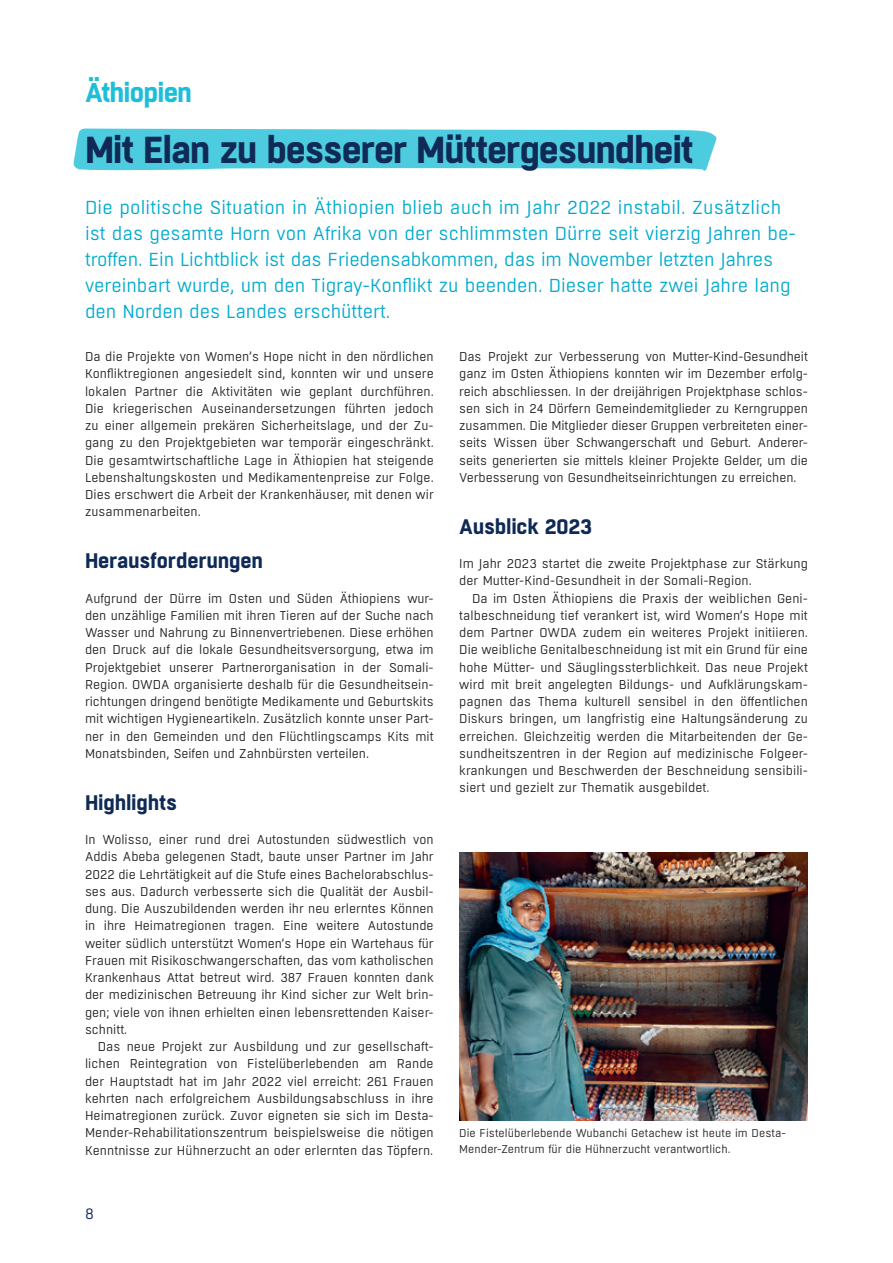
<style>
.page{position:relative;width:893px;height:1263px;background:#fff}
.page>*{position:absolute;margin:0;border:0;box-sizing:border-box;transform-origin:0 0}
.t1{font:700 37.5px "Boxed";letter-spacing:-.035em;color:#102a56}
.t2{font:700 27px "Boxed";letter-spacing:-.03em;color:#1cbed8}
.t3{font:700 21px "Boxed";letter-spacing:-.01em;color:#102a56}
.t4{font:18.75px/25.8px "Boxed";color:#00abcd}
.t5{font:15px "Boxed";color:#102a56}
.t6{font:12.75px/17.2px "Boxed";letter-spacing:.005em;color:#231f20;text-align:justify}
.t7{font:11.25px/15.3px "Boxed";letter-spacing:.005em;color:#231f20}
</style>
<div class="page">
<svg style="left:73px;top:129px;width:644px;height:42px;background:#5bd0e2"></svg>
<img style="left:459px;top:853px;width:349px;height:267px">
<h2 class="t2" style="left:85px;top:75px;width:109px">Äthiopien</h2>
<h1 class="t1" style="left:85px;top:124px;width:610px">Mit Elan zu besserer Müttergesundheit</h1>
<p class="t4" style="left:85px;top:195px;width:710px">Die politische Situation in Äthiopien blieb auch im Jahr 2022 instabil. Zusätzlich ist das gesamte Horn von Afrika von der schlimmsten Dürre seit vierzig Jahren be&shy;troffen. Ein Lichtblick ist das Friedensabkommen, das im November letzten Jahres vereinbart wurde, um den Tigray-Konflikt zu beenden. Dieser hatte zwei Jahre lang den Norden des Landes erschüttert.</p>
<p class="t6" style="left:85px;top:348px;width:350px">Da die Projekte von Women’s Hope nicht in den nördlichen Konfliktregionen angesiedelt sind, konnten wir und unsere lokalen Partner die Aktivitäten wie geplant durchführen.<br>Die kriegerischen Auseinandersetzungen führten jedoch zu einer allgemein prekären Sicherheitslage, und der Zu&shy;gang zu den Projektgebieten war temporär eingeschränkt.<br>Die gesamtwirtschaftliche Lage in Äthiopien hat steigende Lebenshaltungskosten und Medikamentenpreise zur Folge.<br>Dies erschwert die Arbeit der Krankenhäuser, mit denen wir zusammenarbeiten.</p>
<h3 class="t3" style="left:85px;top:547px;width:179px">Herausforderungen</h3>
<p class="t6" style="left:85px;top:590px;width:350px">Aufgrund der Dürre im Osten und Süden Äthiopiens wur&shy;den unzählige Familien mit ihren Tieren auf der Suche nach Wasser und Nahrung zu Binnenvertriebenen. Diese erhöhen den Druck auf die lokale Gesundheitsversorgung, etwa im Projektgebiet unserer Partnerorganisation in der Somali-Region. OWDA organisierte deshalb für die Gesundheitsein&shy;richtungen dringend benötigte Medikamente und Geburtskits mit wichtigen Hygieneartikeln. Zusätzlich konnte unser Part&shy;ner in den Gemeinden und den Flüchtlingscamps Kits mit Monatsbinden, Seifen und Zahnbürsten verteilen.</p>
<h3 class="t3" style="left:85px;top:788px;width:94px">Highlights</h3>
<p class="t6" style="left:85px;top:831px;width:350px">In Wolisso, einer rund drei Autostunden südwestlich von Addis Abeba gelegenen Stadt, baute unser Partner im Jahr 2022 die Lehrtätigkeit auf die Stufe eines Bachelorabschlus&shy;ses aus. Dadurch verbesserte sich die Qualität der Ausbil&shy;dung. Die Auszubildenden werden ihr neu erlerntes Können in ihre Heimatregionen tragen. Eine weitere Autostunde weiter südlich unterstützt Women’s Hope ein Wartehaus für Frauen mit Risikoschwangerschaften, das vom katholischen Krankenhaus Attat betreut wird. 387 Frauen konnten dank der medizinischen Betreuung ihr Kind sicher zur Welt brin&shy;gen; viele von ihnen erhielten einen lebensrettenden Kaiser&shy;schnitt.</p>
<p class="t6" style="left:85px;top:1038px;width:350px;text-indent:13px">Das neue Projekt zur Ausbildung und zur gesellschaft&shy;lichen Reintegration von Fistelüberlebenden am Rande der Hauptstadt hat im Jahr 2022 viel erreicht: 261 Frauen kehrten nach erfolgreichem Ausbildungsabschluss in ihre Heimatregionen zurück. Zuvor eigneten sie sich im Desta-Mender-Rehabilitationszentrum beispielsweise die nötigen Kenntnisse zur Hühnerzucht an oder erlernten das Töpfern.</p>
<p class="t6" style="left:459px;top:348px;width:350px">Das Projekt zur Verbesserung von Mutter-Kind-Gesundheit ganz im Osten Äthiopiens konnten wir im Dezember erfolg&shy;reich abschliessen. In der dreijährigen Projektphase schlos&shy;sen sich in 24 Dörfern Gemeindemitglieder zu Kerngruppen zusammen. Die Mitglieder dieser Gruppen verbreiteten einer&shy;seits Wissen über Schwangerschaft und Geburt. Anderer&shy;seits generierten sie mittels kleiner Projekte Gelder, um die Verbesserung von Gesundheitseinrichtungen zu erreichen.</p>
<h3 class="t3" style="left:459px;top:512px;width:135px">Ausblick 2023</h3>
<p class="t6" style="left:459px;top:555px;width:350px">Im Jahr 2023 startet die zweite Projektphase zur Stärkung der Mutter-Kind-Gesundheit in der Somali-Region.</p>
<p class="t6" style="left:459px;top:590px;width:350px;text-indent:13px">Da im Osten Äthiopiens die Praxis der weiblichen Geni&shy;talbeschneidung tief verankert ist, wird Women’s Hope mit dem Partner OWDA zudem ein weiteres Projekt initiieren.<br>Die weibliche Genitalbeschneidung ist mit ein Grund für eine hohe Mütter- und Säuglingssterblichkeit. Das neue Projekt wird mit breit angelegten Bildungs- und Aufklärungskam&shy;pagnen das Thema kulturell sensibel in den öffentlichen Diskurs bringen, um langfristig eine Haltungsänderung zu erreichen. Gleichzeitig werden die Mitarbeitenden der Ge&shy;sundheitszentren in der Region auf medizinische Folgeer&shy;krankungen und Beschwerden der Beschneidung sensibili&shy;siert und gezielt zur Thematik ausgebildet.</p>
<p class="t7" style="left:459px;top:1126px;width:328px">Die Fistelüberlebende Wubanchi Getachew ist heute im Desta-<br>Mender-Zentrum für die Hühnerzucht verantwortlich.</p>
<p class="t5" style="left:85px;top:1204px;width:10px">8</p>
</div>
